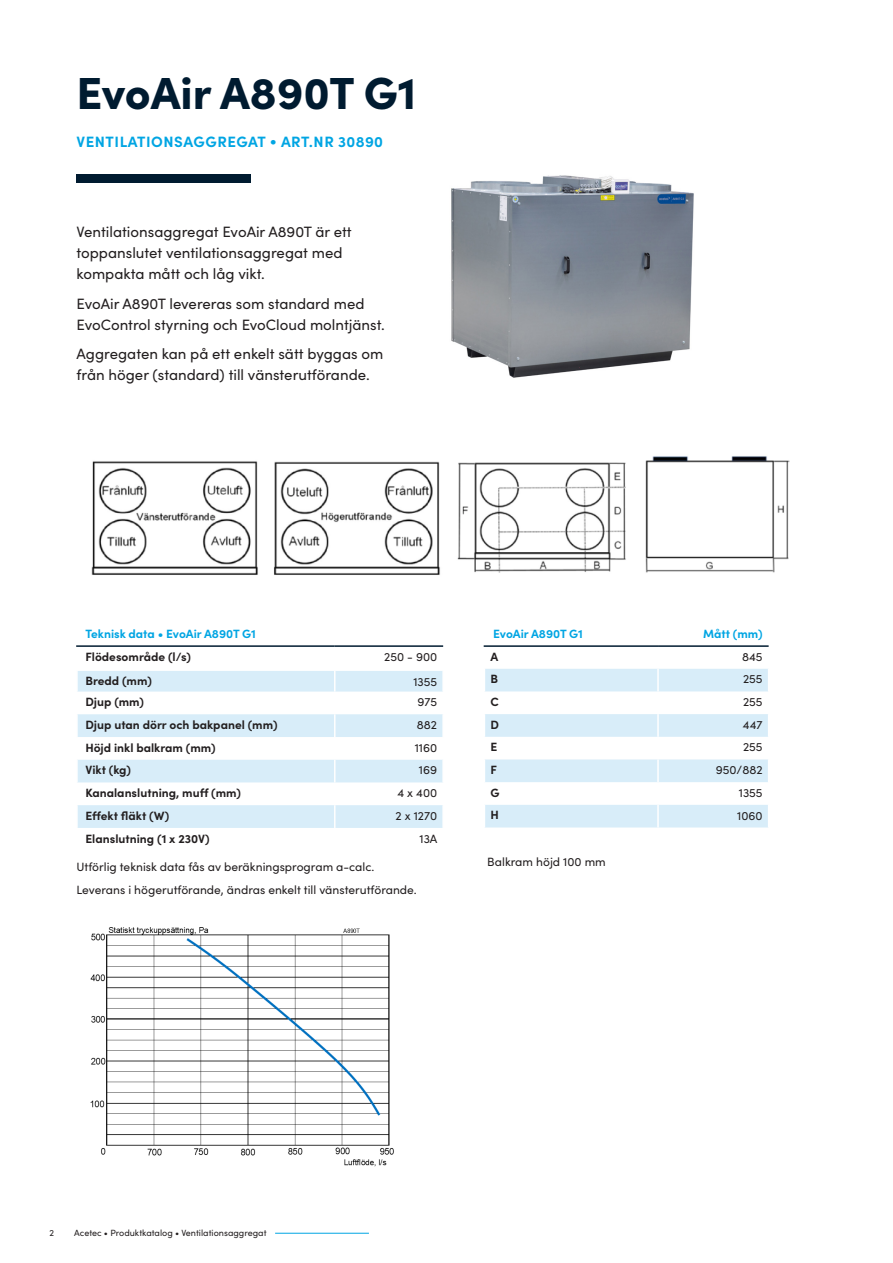
<style>
.page{position:relative;width:893px;height:1263px;background:#fff}
.page>*{position:absolute;margin:0;border:0;box-sizing:border-box;transform-origin:0 0}
.Heading-orange{font:900 45px "Sofia Pro";color:#001b30}
.Body_copy{font:15px/21px "Sofia Pro";color:#231f20}
.Sub_heading{font:700 15px "Sofia Pro";letter-spacing:.035em;color:#00a5e3}
.Body_copy-2{font:12px "Sofia Pro";color:#231f20}
.Body_copy_bold{font:700 12px "Sofia Pro";color:#231f20}
.Body_copy_bold-2{font:700 12px "Sofia Pro";color:#00a5e3}
.t1{font:9px "Sofia Pro";color:#231f20}
</style>
<div class="page">
<hr style="left:275px;top:1233px;width:94px;height:1px;background:#00a5e3">
<img style="left:451px;top:175px;width:243px;height:203px">
<div style="left:76px;top:174px;width:175px;height:9px;background:#001b30"></div>
<svg style="left:77px;top:671px;width:366px;height:157px;fill:#d8edf9"></svg>
<hr style="left:76px;top:645px;width:259px;height:2px;background:#001b30">
<hr style="left:335px;top:645px;width:108px;height:2px;background:#001b30">
<hr style="left:76px;top:671px;width:2px;height:20px;background:#fff">
<hr style="left:334px;top:671px;width:2px;height:20px;background:#fff">
<hr style="left:442px;top:671px;width:2px;height:20px;background:#fff">
<hr style="left:76px;top:714px;width:2px;height:23px;background:#fff">
<hr style="left:334px;top:714px;width:2px;height:23px;background:#fff">
<hr style="left:442px;top:714px;width:2px;height:23px;background:#fff">
<hr style="left:76px;top:760px;width:2px;height:22px;background:#fff">
<hr style="left:334px;top:760px;width:2px;height:22px;background:#fff">
<hr style="left:442px;top:760px;width:2px;height:22px;background:#fff">
<hr style="left:76px;top:805px;width:2px;height:23px;background:#fff">
<hr style="left:334px;top:805px;width:2px;height:23px;background:#fff">
<hr style="left:442px;top:805px;width:2px;height:23px;background:#fff">
<svg style="left:485px;top:669px;width:283px;height:158px"></svg>
<hr style="left:484px;top:645px;width:174px;height:2px;background:#001b30">
<hr style="left:658px;top:645px;width:111px;height:2px;background:#001b30">
<img style="left:91px;top:456px;width:699px;height:119px">
<img style="left:90px;top:927px;width:304px;height:240px">
<p class="Heading-orange" style="left:76px;top:57px;width:341px">EvoAir A890T G1</p>
<p class="Sub_heading" style="left:77px;top:130px;width:308px">VENTILATIONSAGGREGAT • ART.NR 30890</p>
<p class="Body_copy" style="left:77px;top:220px;width:277px">Ventilationsaggregat EvoAir A890T är ett toppanslutet ventilationsaggregat med kompakta mått och låg vikt.</p>
<p class="Body_copy" style="left:77px;top:292px;width:310px">EvoAir A890T levereras som standard med<br>EvoControl styrning och EvoCloud molntjänst.</p>
<p class="Body_copy" style="left:77px;top:342px;width:308px">Aggregaten kan på ett enkelt sätt byggas om från höger (standard) till vänsterutförande.</p>
<p class="Body_copy_bold-2" style="left:85px;top:624px;width:172px">Teknisk data • EvoAir A890T G1</p>
<p class="Body_copy_bold" style="left:85px;top:647px;width:107px">Flödesområde (l/s)</p>
<p class="Body_copy-2" style="left:384px;top:648px;width:54px">250 - 900</p>
<p class="Body_copy_bold" style="left:85px;top:672px;width:68px">Bredd (mm)</p>
<p class="Body_copy-2" style="left:413px;top:673px;width:25px">1355</p>
<p class="Body_copy_bold" style="left:85px;top:693px;width:60px">Djup (mm)</p>
<p class="Body_copy-2" style="left:418px;top:693px;width:21px">975</p>
<p class="Body_copy_bold" style="left:85px;top:715px;width:194px">Djup utan dörr och bakpanel (mm)</p>
<p class="Body_copy-2" style="left:417px;top:716px;width:22px">882</p>
<p class="Body_copy_bold" style="left:85px;top:738px;width:132px">Höjd inkl balkram (mm)</p>
<p class="Body_copy-2" style="left:415px;top:739px;width:24px">1160</p>
<p class="Body_copy_bold" style="left:85px;top:761px;width:47px">Vikt (kg)</p>
<p class="Body_copy-2" style="left:419px;top:761px;width:20px">169</p>
<p class="Body_copy_bold" style="left:85px;top:784px;width:157px">Kanalanslutning, muff (mm)</p>
<p class="Body_copy-2" style="left:397px;top:784px;width:41px">4 x 400</p>
<p class="Body_copy_bold" style="left:85px;top:806px;width:85px">Effekt fläkt (W)</p>
<p class="Body_copy-2" style="left:396px;top:807px;width:43px">2 x 1270</p>
<p class="Body_copy_bold" style="left:85px;top:829px;width:126px">Elanslutning (1 x 230V)</p>
<p class="Body_copy-2" style="left:419px;top:830px;width:19px">13A</p>
<p class="Body_copy-2" style="left:77px;top:858px;width:299px">Utförlig teknisk data fås av beräkningsprogram a-calc.</p>
<p class="Body_copy-2" style="left:77px;top:880px;width:342px">Leverans i högerutförande, ändras enkelt till vänsterutförande.</p>
<p class="Body_copy_bold-2" style="left:493px;top:624px;width:91px">EvoAir A890T G1</p>
<p class="Body_copy_bold-2" style="left:703px;top:624px;width:61px">Mått (mm)</p>
<p class="Body_copy_bold" style="left:490px;top:647px;width:9px">A</p>
<p class="Body_copy-2" style="left:742px;top:648px;width:22px">845</p>
<p class="Body_copy_bold" style="left:490px;top:670px;width:9px">B</p>
<p class="Body_copy-2" style="left:743px;top:670px;width:21px">255</p>
<p class="Body_copy_bold" style="left:490px;top:693px;width:10px">C</p>
<p class="Body_copy-2" style="left:743px;top:693px;width:21px">255</p>
<p class="Body_copy_bold" style="left:490px;top:715px;width:10px">D</p>
<p class="Body_copy-2" style="left:743px;top:716px;width:21px">447</p>
<p class="Body_copy_bold" style="left:490px;top:738px;width:8px">E</p>
<p class="Body_copy-2" style="left:743px;top:738px;width:21px">255</p>
<p class="Body_copy_bold" style="left:490px;top:761px;width:8px">F</p>
<p class="Body_copy-2" style="left:716px;top:761px;width:48px">950/882</p>
<p class="Body_copy_bold" style="left:490px;top:783px;width:11px">G</p>
<p class="Body_copy-2" style="left:739px;top:784px;width:25px">1355</p>
<p class="Body_copy_bold" style="left:490px;top:806px;width:10px">H</p>
<p class="Body_copy-2" style="left:737px;top:806px;width:27px">1060</p>
<p class="Body_copy-2" style="left:487px;top:853px;width:120px">Balkram höjd 100 mm</p>
<p class="t1" style="left:50px;top:1226px;width:6px">2</p>
<p class="t1" style="left:74px;top:1226px;width:194px">Acetec • Produktkatalog • Ventilationsaggregat</p>
</div>
